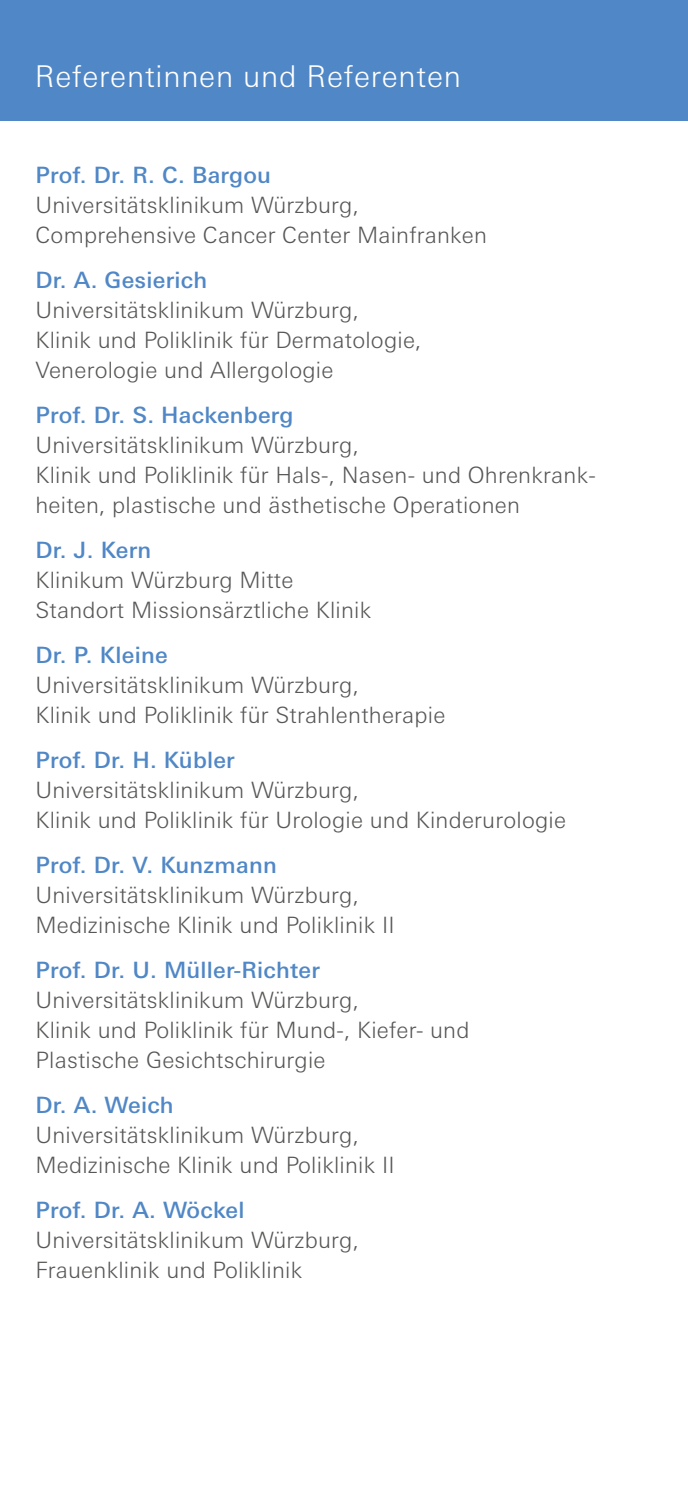
<style>
.page{position:relative;width:688px;height:1489px;background:#fff}
.page>*{position:absolute;margin:0;border:0;box-sizing:border-box;transform-origin:0 0}
.t1{font:300 30px "Univers Next Pro";letter-spacing:.025em;color:#fff}
.t2{font:300 22.5px/30px "Univers Next Pro";letter-spacing:.01em;color:#575756}
.t3{font:500 22.5px "Univers Next Pro";letter-spacing:.01em;color:#5087c6}
</style>
<div class="page">
<div style="left:0;top:0;width:687px;height:120px;background:#5087c6"></div>
<h1 class="t1" style="left:35px;top:58px;width:427px">Referentinnen und Referenten</h1>
<p class="t3" style="left:35px;top:161px;width:237px">Prof. Dr. R. C. Bargou</p>
<p class="t2" style="left:35px;top:189px;width:453px">Universitätsklinikum Würzburg,<br>Comprehensive Cancer Center Mainfranken</p>
<p class="t3" style="left:35px;top:266px;width:173px">Dr. A. Gesierich</p>
<p class="t2" style="left:35px;top:294px;width:387px">Universitätsklinikum Würzburg,<br>Klinik und Poliklinik für Dermatologie,<br>Venerologie und Allergologie</p>
<p class="t3" style="left:35px;top:401px;width:259px">Prof. Dr. S. Hackenberg</p>
<p class="t2" style="left:35px;top:429px;width:561px">Universitätsklinikum Würzburg,<br>Klinik und Poliklinik für Hals-, Nasen- und Ohrenkrank&shy;heiten, plastische und ästhetische Operationen</p>
<p class="t3" style="left:35px;top:536px;width:117px">Dr. J. Kern</p>
<p class="t2" style="left:35px;top:564px;width:337px">Klinikum Würzburg Mitte<br>Standort Missionsärztliche Klinik</p>
<p class="t3" style="left:35px;top:641px;width:134px">Dr. P. Kleine</p>
<p class="t2" style="left:35px;top:669px;width:411px">Universitätsklinikum Würzburg,<br>Klinik und Poliklinik für Strahlentherapie</p>
<p class="t3" style="left:35px;top:746px;width:201px">Prof. Dr. H. Kübler</p>
<p class="t2" style="left:35px;top:774px;width:532px">Universitätsklinikum Würzburg,<br>Klinik und Poliklinik für Urologie und Kinderurologie</p>
<p class="t3" style="left:35px;top:851px;width:243px">Prof. Dr. V. Kunzmann</p>
<p class="t2" style="left:35px;top:879px;width:360px">Universitätsklinikum Würzburg,<br>Medizinische Klinik und Poliklinik II</p>
<p class="t3" style="left:35px;top:956px;width:286px">Prof. Dr. U. Müller-Richter</p>
<p class="t2" style="left:35px;top:984px;width:435px">Universitätsklinikum Würzburg,<br>Klinik und Poliklinik für Mund-, Kiefer- und<br>Plastische Gesichtschirurgie</p>
<p class="t3" style="left:35px;top:1091px;width:140px">Dr. A. Weich</p>
<p class="t2" style="left:35px;top:1119px;width:360px">Universitätsklinikum Würzburg,<br>Medizinische Klinik und Poliklinik II</p>
<p class="t3" style="left:35px;top:1196px;width:210px">Prof. Dr. A. Wöckel</p>
<p class="t2" style="left:35px;top:1224px;width:325px">Universitätsklinikum Würzburg,<br>Frauenklinik und Poliklinik</p>
</div>
